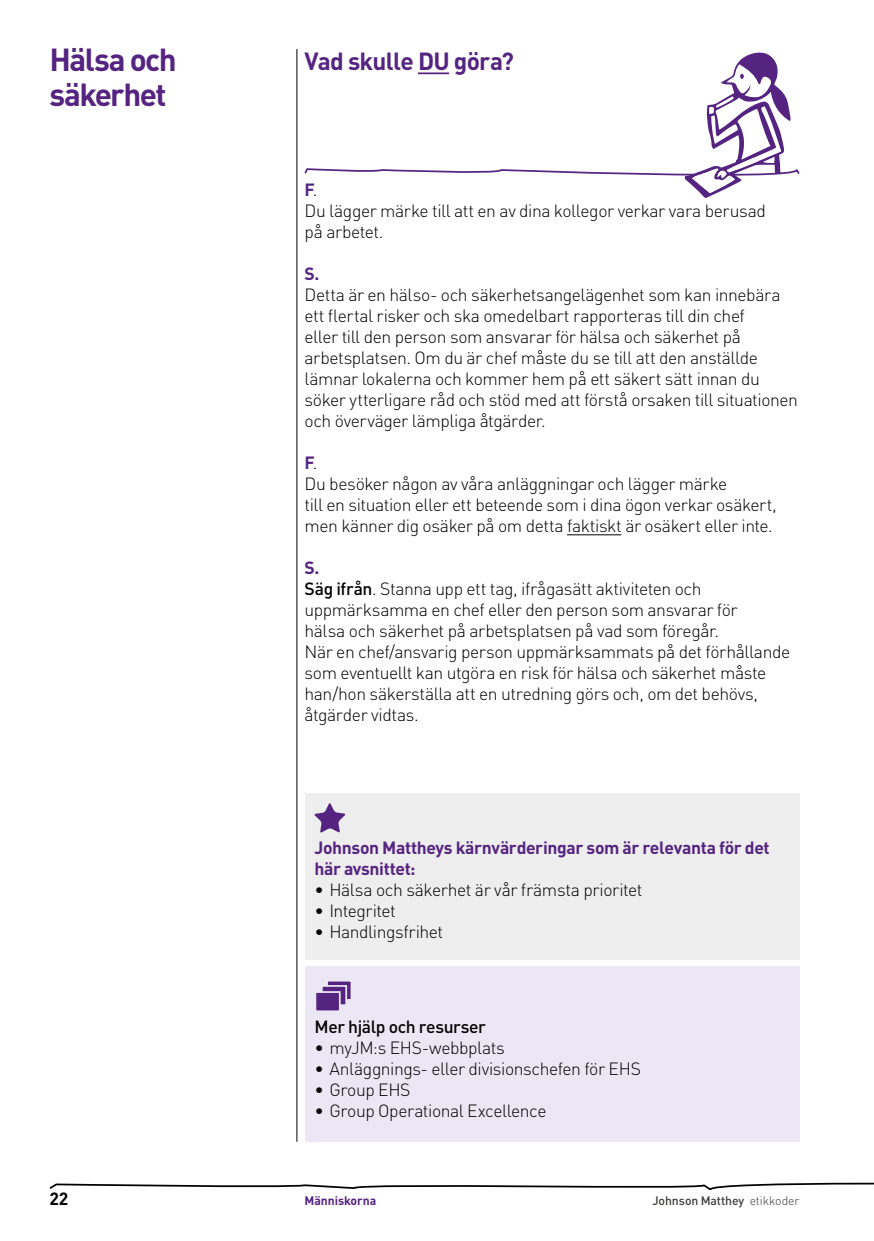
<style>
.page{position:relative;width:874px;height:1241px;background:#fff}
.page>*{position:absolute;margin:0;border:0;box-sizing:border-box;transform-origin:0 0}
.t1{font:700 31.5px/35px "DIN";letter-spacing:-.05em;color:#552481}
.t2{font:700 24.5px "DIN";letter-spacing:-.03em;color:#552481}
.t3{font:300 17.5px/21px "DIN";letter-spacing:-.025em;color:#000}
.t4{font:700 17.5px/21px "DIN";letter-spacing:-.02em;color:#552481}
.t5{font:500 17.5px "DIN";letter-spacing:-.025em;color:#000}
.t6{font:700 17.5px "DIN";color:#000}
.t7{font:500 12.25px "DIN";letter-spacing:-.01em;color:#3c3c3b}
.t8{font:700 12.25px "DIN";letter-spacing:-.01em;color:#552481}
.s1{font-weight:700;color:#552481}
.s2{font-weight:500}
.s3{font-weight:300}
</style>
<div class="page">
<hr style="left:296px;top:49px;width:1px;height:1092px;background:#000">
<svg style="left:304px;top:52px;width:496px;height:146px"></svg>
<hr style="left:566px;top:534px;width:55px;height:1px;background:#000">
<hr style="left:418px;top:72px;width:31px;height:2px;background:#552481">
<div style="left:304px;top:966px;width:495px;height:175px;background:#ece7f4"></div>
<svg style="left:327px;top:981px;width:24px;height:19px"></svg>
<div style="left:321px;top:984px;width:26px;height:21px;background:#552481;border:2px solid #ece7f4"></div>
<div style="left:314px;top:990px;width:26px;height:21px;background:#552481;border:2px solid #ece7f4"></div>
<div style="left:304px;top:793px;width:495px;height:166px;background:#eee"></div>
<svg style="left:314px;top:803px;width:31px;height:29px"></svg>
<svg style="left:49px;top:1182px;width:824px;height:9px"></svg>
<h1 class="t1" style="left:50px;top:41px;width:128px">Hälsa och säkerhet</h1>
<h2 class="t2" style="left:304px;top:45px;width:211px">Vad skulle DU göra?</h2>
<p class="t3" style="left:304px;top:179px;width:462px"><span class="s1">F</span>.<br>Du lägger märke till att en av dina kollegor verkar vara berusad på arbetet.</p>
<p class="t4" style="left:304px;top:262px;width:16px">S.</p>
<p class="t3" style="left:304px;top:284px;width:494px">Detta är en hälso- och säkerhetsangelägenhet som kan innebära ett flertal risker och ska omedelbart rapporteras till din chef<br>eller till den person som ansvarar för hälsa och säkerhet på arbetsplatsen. Om du är chef måste du se till att den anställde lämnar lokalerna och kommer hem på ett säkert sätt innan du söker ytterligare råd och stöd med att förstå orsaken till situationen och överväger lämpliga åtgärder.</p>
<p class="t3" style="left:304px;top:452px;width:473px"><span class="s1">F</span>.<br>Du besöker någon av våra anläggningar och lägger märke<br>till en situation eller ett beteende som i dina ögon verkar osäkert, men känner dig osäker på om detta faktiskt är osäkert eller inte.</p>
<p class="t3" style="left:304px;top:557px;width:487px"><span class="s1">S.<br></span><span class="s2">Säg ifrån</span>. Stanna upp ett tag, ifrågasätt aktiviteten och uppmärksamma en chef eller den person som ansvarar för<br>hälsa och säkerhet på arbetsplatsen på vad som föregår.<br>När en chef/ansvarig person uppmärksammats på det förhållande som eventuellt kan utgöra en risk för hälsa och säkerhet måste han/hon säkerställa att en utredning görs och, om det behövs, åtgärder vidtas.</p>
<p class="t4" style="left:314px;top:835px;width:456px">Johnson Mattheys kärnvärderingar som är relevanta för det här avsnittet:</p>
<p class="t3" style="left:314px;top:878px;width:329px">• Hälsa och säkerhet är vår främsta prioritet</p>
<p class="t3" style="left:314px;top:899px;width:83px">• Integritet</p>
<p class="t3" style="left:314px;top:920px;width:130px">• Handlingsfrihet</p>
<p class="t5" style="left:314px;top:1015px;width:173px">Mer hjälp och resurser</p>
<p class="t3" style="left:314px;top:1037px;width:192px">• myJM:s EHS-webbplats</p>
<p class="t3" style="left:314px;top:1058px;width:328px">• Anläggnings- eller divisionschefen för EHS</p>
<p class="t3" style="left:314px;top:1079px;width:97px">• Group EHS</p>
<p class="t3" style="left:314px;top:1100px;width:233px">• Group Operational Excellence</p>
<p class="t6" style="left:50px;top:1186px;width:20px">22</p>
<p class="t8" style="left:304px;top:1192px;width:73px">Människorna</p>
<p class="t7" style="left:652px;top:1192px;width:148px">Johnson Matthey <span class="s3">etikkoder</span></p>
</div>
